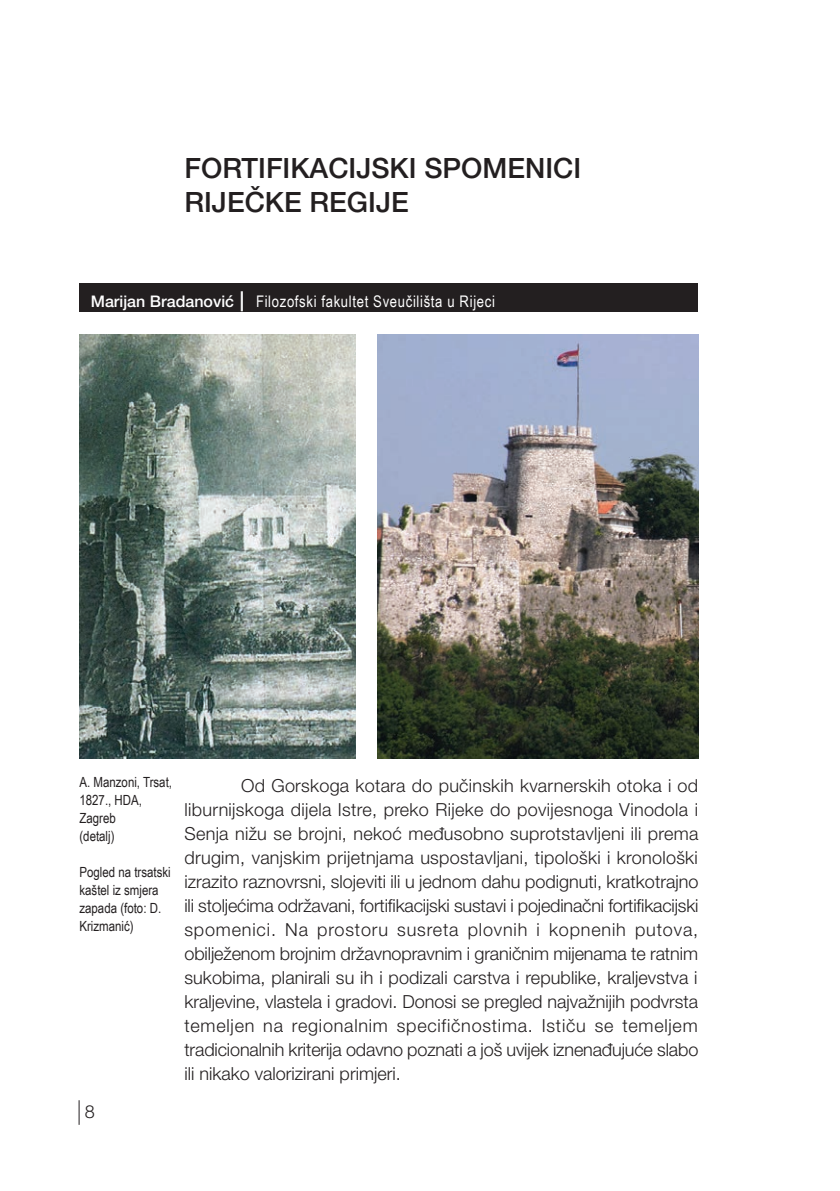
<style>
.page{position:relative;width:840px;height:1191px;background:#fff}
.page>*{position:absolute;margin:0;border:0;box-sizing:border-box;transform-origin:0 0}
.t1{font:500 28px/33.6px "Helvetica Neue";color:#231f20}
.t2{font:300 18px/24px "Helvetica Neue";letter-spacing:-.01em;color:#231f20;text-align:justify}
.t3{font:16px "Arial Narrow";letter-spacing:.04em;color:#fff}
.t4{font:14px/18px "Arial Narrow";color:#231f20}
.s1{font-family:"Helvetica Neue";font-weight:500}
.s2{font-family:"Helvetica Neue";font-weight:500;font-size:20px}
</style>
<div class="page">
<div style="left:79px;top:283px;width:618px;height:28px;background:#231f20"></div>
<svg style="left:79px;top:1100px;width:1px;height:24px"></svg>
<img style="left:377px;top:334px;width:320px;height:424px">
<img style="left:79px;top:334px;width:276px;height:424px">
<h1 class="t1" style="left:184px;top:150px;width:373px">FORTIFI KACIJSKI SPOM ENICI<br>RIJEČKE REGIJE</h1>
<p class="t3" style="left:91px;top:290px;width:405px"><span class="s1">MARIJAN BRADANOVIĆ</span> <span class="s2">|</span> Filozofski fakultet Sveučilišta u Rijeci</p>
<p class="t4" style="left:79px;top:773px;width:94px">A. Manzoni, Trsat,<br>1827., HDA,<br>Zagreb<br>(detalj)</p>
<p class="t4" style="left:79px;top:863px;width:93px">Pogled na trsatski kaštel iz smjera zapada (foto: D.<br>Krizmanić)</p>
<p class="t2" style="left:85px;top:1098px;width:12px">8</p>
<p class="t2" style="left:184px;top:773px;width:515px;text-indent:57px">Od Gorskoga kotara do pučinskih kvarnerskih otoka i od liburnijskoga dijela Istre, preko Rijeke do povijesnoga Vinodola i Senja nižu se brojni, nekoć međusobno suprotstavljeni ili prema drugim, vanjskim prijetnjama uspostavljani, tipološki i kronološki izrazito raznovrsni, slojeviti ili u jednom dahu podignuti, kratkotrajno ili stoljećima održavani, fortifikacijski sustavi i pojedinačni fortifikacijski spomenici. Na prostoru susreta plovnih i kopnenih putova, obilježenom brojnim državnopravnim i graničnim mijenama te ratnim sukobima, planirali su ih i podizali carstva i republike, kraljevstva i kraljevine, vlastela i gradovi. Donosi se pregled najvažnijih podvrsta temeljen na regionalnim specifičnostima. Ističu se temeljem tradicionalnih kriterija odavno poznati a još uvijek iznenađujuće slabo ili nikako valorizirani primjeri.</p>
</div>
